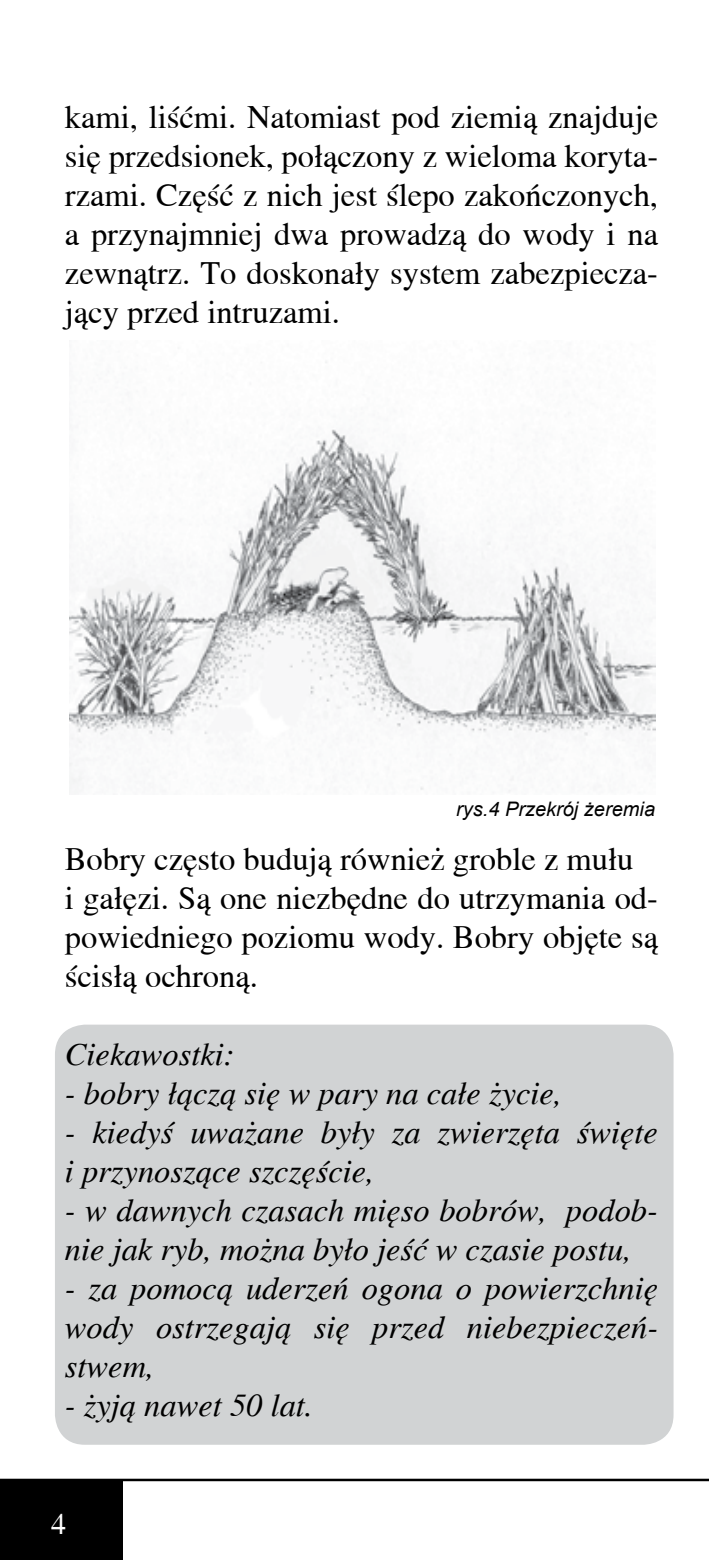
<style>
.page{position:relative;width:709px;height:1560px;background:#fff}
.page>*{position:absolute;margin:0;border:0;box-sizing:border-box;transform-origin:0 0}
.t1{font:32.5px/39px "Toronto";color:#000;text-align:justify}
.t2{font:italic 32.5px/39px "Toronto";color:#000}
.t3{font:30px "Times";color:#fff}
.t4{font:italic 20px "Arial";color:#000}
</style>
<div class="page">
<div style="left:0;top:1479px;width:123px;height:80px;background:#000"></div>
<hr style="left:0;top:1478px;width:709px;height:2px;background:#000">
<div style="left:55px;top:1024px;width:618px;height:420px;background:#d1d3d4;border-radius:30px"></div>
<img style="left:69px;top:361px;width:587px;height:432px">
<p class="t1" style="left:65px;top:98px;width:595px">kami, liśćmi. Natomiast pod ziemią znajduje się przedsionek, połączony z wieloma koryta&shy;rzami. Część z nich jest ślepo zakończonych, a przynajmniej dwa prowadzą do wody i na zewnątrz. To doskonały system zabezpiecza&shy;jący przed intruzami.</p>
<p class="t4" style="left:456px;top:795px;width:200px">rys.4 Przekrój żeremia</p>
<p class="t1" style="left:65px;top:839px;width:594px;text-align:left">Bobry często budują również groble z mułu<br>i gałęzi. Są one niezbędne do utrzymania od&shy;powiedniego poziomu wody. Bobry objęte są ścisłą ochroną.</p>
<p class="t2" style="left:65px;top:1034px;width:171px">Ciekawostki:</p>
<p class="t2" style="left:65px;top:1073px;width:498px">- bobry łączą się w pary na całe życie,</p>
<p class="t2" style="left:65px;top:1112px;width:594px">- kiedyś uważane były za zwierzęta święte i przynoszące szczęście,</p>
<p class="t2" style="left:65px;top:1190px;width:594px">- w dawnych czasach mięso bobrów, podob&shy;nie jak ryb, można było jeść w czasie postu,</p>
<p class="t2" style="left:65px;top:1268px;width:594px;text-align:justify">- za pomocą uderzeń ogona o powierzchnię wody ostrzegają się przed niebezpieczeń&shy;stwem,</p>
<p class="t2" style="left:65px;top:1385px;width:250px">- żyją nawet 50 lat.</p>
<p class="t3" style="left:51px;top:1506px;width:16px">4</p>
</div>
